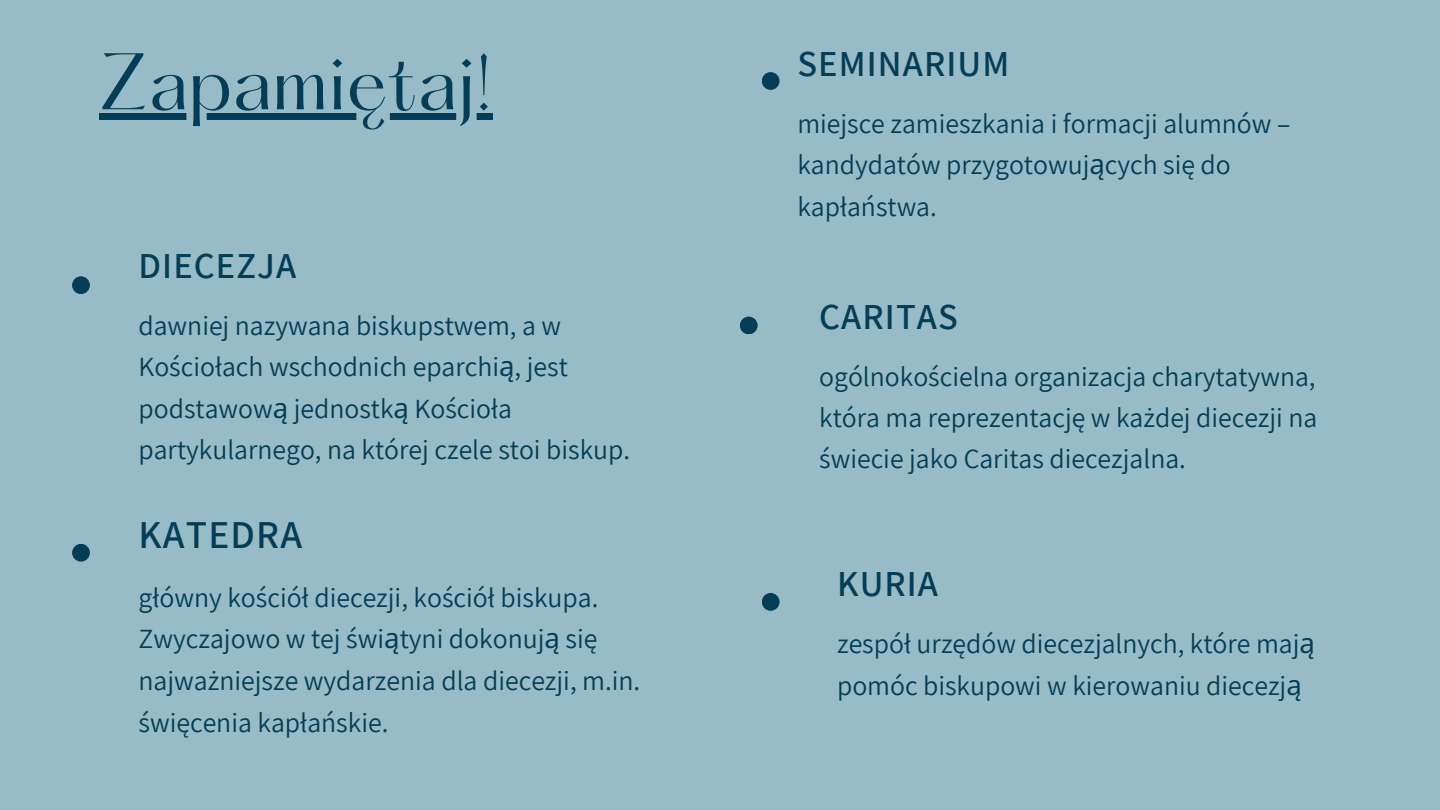
<style>
.page{position:relative;width:1440px;height:810px;background:#97bcc7}
.page>*{position:absolute;margin:0;border:0;box-sizing:border-box;transform-origin:0 0}
.t1{font:70px "Hatton";color:#053d57}
.t2{font:600 39.4px "Assistant";letter-spacing:.03em;color:#053d57}
.t3{font:600 36.5px "Assistant";letter-spacing:.03em;color:#053d57}
.t4{font:27.7px/41.2px "Assistant";color:#053d57}
.s1{font-family:"Noto Sans"}
</style>
<div class="page">
<svg style="left:99px;top:113px;width:394px;height:7px;fill:#053d57"></svg>
<div style="left:72px;top:276px;width:18px;height:18px;background:#053d57;border-radius:50%"></div>
<div style="left:72px;top:544px;width:18px;height:18px;background:#053d57;border-radius:50%"></div>
<div style="left:762px;top:72px;width:18px;height:18px;background:#053d57;border-radius:50%"></div>
<div style="left:740px;top:317px;width:18px;height:17px;background:#053d57;border-radius:50%"></div>
<div style="left:762px;top:593px;width:18px;height:18px;background:#053d57;border-radius:50%"></div>
<p class="t1" style="left:99px;top:49px;width:395px">Zapamiętaj!</p>
<p class="t3" style="left:139px;top:240px;width:159px">DIECEZJA</p>
<p class="t4" style="left:139px;top:304px;width:493px">dawniej nazywana biskupstwem, a w Kościołach wschodnich eparchi<span class="s1">ą</span>, jest podstawow<span class="s1">ą</span> jednostk<span class="s1">ą</span> Kościoła partykularnego, na której czele stoi biskup.</p>
<p class="t2" style="left:139px;top:508px;width:165px">KATEDRA</p>
<p class="t4" style="left:139px;top:576px;width:503px;line-height:41.6px">główny kościół diecezji, kościół biskupa.<br>Zwyczajowo w tej świ<span class="s1">ą</span>tyni dokonuj<span class="s1">ą</span> się najważniejsze wydarzenia dla diecezji, m.in. święcenia kapłańskie.</p>
<p class="t3" style="left:797px;top:38px;width:213px">SEMINARIUM</p>
<p class="t4" style="left:797px;top:102px;width:494px">miejsce zamieszkania i formacji alumnów – kandydatów przygotowuj<span class="s1">ą</span>cych się do kapłań stwa.</p>
<p class="t3" style="left:819px;top:291px;width:140px">CARITAS</p>
<p class="t4" style="left:819px;top:355px;width:500px;text-align:justify">ogólnokościelna organizacja charytatywna, która ma reprezentację w każdej diecezji na świecie jako Caritas diecezjalna.</p>
<p class="t3" style="left:837px;top:559px;width:103px">KURIA</p>
<p class="t4" style="left:837px;top:623px;width:480px">zespół urzędów diecezjalnych, które maj<span class="s1">ą </span>pomóc biskupowi w kierowaniu diecezj<span class="s1">ą</span></p>
</div>
